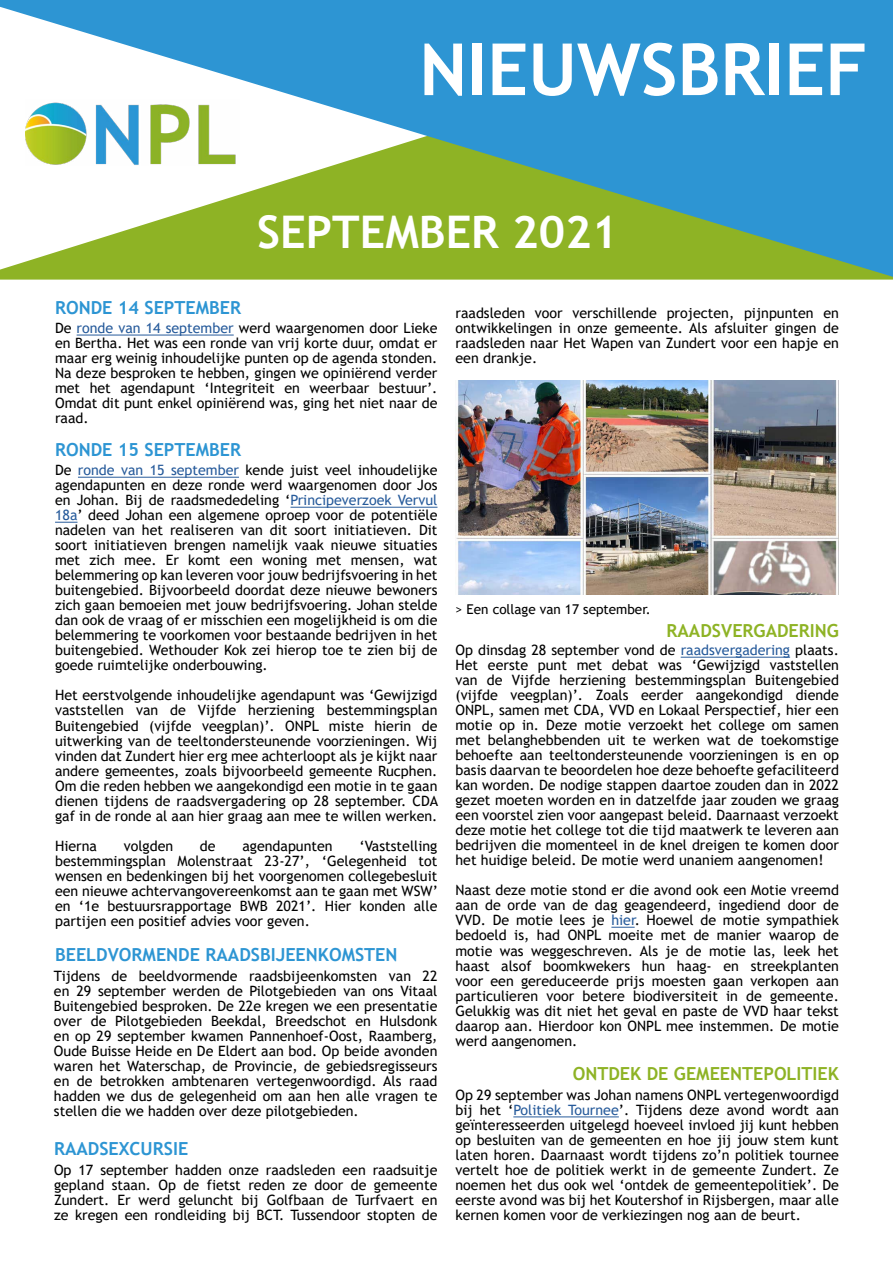
<style>
.page{position:relative;width:893px;height:1263px;background:#fff}
.page>*{position:absolute;margin:0;border:0;box-sizing:border-box;transform-origin:0 0}
.t1{font:700 72px "Trebuchet MS";color:#fff}
.t2{font:700 45px "Trebuchet MS";color:#fff}
.t3{font:700 18px "Trebuchet MS";color:#2d95d3}
.t4{font:700 18px "Trebuchet MS";color:#8eb325}
.t5{font:14.25px/15px "Trebuchet MS";color:#000;text-align:justify}
.t6{font:13.5px "Trebuchet MS";color:#000}
.s1{color:#275b9b}
</style>
<div class="page">
<svg style="left:0;top:0;width:893px;height:277px;fill:#2d95d3"></svg>
<img style="left:26px;top:100px;width:213px;height:66px">
<hr style="left:681px;top:657px;width:109px;height:1px;background:#275b9b">
<svg style="left:611px;top:927px;width:24px;height:1px"></svg>
<hr style="left:77px;top:335px;width:157px;height:1px;background:#275b9b">
<hr style="left:78px;top:477px;width:161px;height:1px;background:#275b9b">
<hr style="left:290px;top:507px;width:147px;height:1px;background:#275b9b">
<svg style="left:55px;top:522px;width:22px;height:1px"></svg>
<img style="left:455px;top:380px;width:384px;height:214px">
<hr style="left:513px;top:1116px;width:106px;height:1px;background:#275b9b">
<h1 class="t1" style="left:419px;top:25px;width:450px">NIEUWSBRIEF</h1>
<h2 class="t2" style="left:257px;top:204px;width:362px">SEPTEMBER 2021</h2>
<p class="t3" style="left:55px;top:296px;width:188px">RONDE 14 SEPTEMBER</p>
<p class="t5" style="left:55px;top:321px;width:384px">De <span class="s1">ronde van 14 september</span> werd waargenomen door Lieke en Bertha. Het was een ronde van vrij korte duur, omdat er maar erg weinig inhoudelijke punten op de agenda stonden.<br>Na deze besproken te hebben, gingen we opiniërend verder met het agendapunt ‘Integriteit en weerbaar bestuur’.<br>Omdat dit punt enkel opiniërend was, ging het niet naar de raad.</p>
<p class="t3" style="left:55px;top:438px;width:188px">RONDE 15 SEPTEMBER</p>
<p class="t5" style="left:55px;top:463px;width:384px">De <span class="s1">ronde van 15 september</span> kende juist veel inhoudelijke agendapunten en deze ronde werd waargenomen door Jos en Johan. Bij de raadsmededeling ‘<span class="s1">Principeverzoek Vervul 18a</span>’ deed Johan een algemene oproep voor de potentiële nadelen van het realiseren van dit soort initiatieven. Dit soort initiatieven brengen namelijk vaak nieuwe situaties met zich mee. Er komt een woning met mensen, wat belemmering op kan leveren voor jouw bedrijfsvoering in het buitengebied. Bijvoorbeeld doordat deze nieuwe bewoners zich gaan bemoeien met jouw bedrijfsvoering. Johan stelde dan ook de vraag of er misschien een mogelijkheid is om die belemmering te voorkomen voor bestaande bedrijven in het buitengebied. Wethouder Kok zei hierop toe te zien bij de goede ruimtelijke onderbouwing.</p>
<p class="t5" style="left:55px;top:688px;width:385px">Het eerstvolgende inhoudelijke agendapunt was ‘Gewijzigd vaststellen van de Vijfde herziening bestemmingsplan Buitengebied (vijfde veegplan)’. ONPL miste hierin de uitwerking van de teeltondersteunende voorzieningen. Wij vinden dat Zundert hier erg mee achterloopt als je kijkt naar andere gemeentes, zoals bijvoorbeeld gemeente Rucphen.<br>Om die reden hebben we aangekondigd een motie in te gaan dienen tijdens de raadsvergadering op 28 september. CDA gaf in de ronde al aan hier graag aan mee te willen werken.</p>
<p class="t5" style="left:55px;top:838px;width:43px">Hierna</p>
<p class="t5" style="left:124px;top:838px;width:51px">volgden</p>
<p class="t5" style="left:200px;top:838px;width:17px">de</p>
<p class="t5" style="left:242px;top:838px;width:92px">agendapunten</p>
<p class="t5" style="left:55px;top:838px;width:384px;text-indent:304px">‘Vaststelling bestemmingsplan Molenstraat 23-27’, ‘Gelegenheid tot wensen en bedenkingen bij het voorgenomen collegebesluit een nieuwe achtervangovereenkomst aan te gaan met WSW’ en ‘1e bestuursrapportage BWB 2021’. Hier konden alle partijen een positief advies voor geven.</p>
<p class="t3" style="left:55px;top:943px;width:344px">BEELDVORMENDE RAADSBIJEENKOMSTEN</p>
<p class="t5" style="left:54px;top:969px;width:385px">Tijdens de beeldvormende raadsbijeenkomsten van 22 en 29 september werden de Pilotgebieden van ons Vitaal Buitengebied besproken. De 22e kregen we een presentatie over de Pilotgebieden Beekdal, Breedschot en Hulsdonk en op 29 september kwamen Pannenhoef-Oost, Raamberg, Oude Buisse Heide en De Eldert aan bod. Op beide avonden waren het Waterschap, de Provincie, de gebiedsregisseurs en de betrokken ambtenaren vertegenwoordigd. Als raad hadden we dus de gelegenheid om aan hen alle vragen te stellen die we hadden over deze pilotgebieden.</p>
<p class="t3" style="left:54px;top:1137px;width:136px">RAADSEXCURSIE</p>
<p class="t5" style="left:54px;top:1163px;width:385px">Op 17 september hadden onze raadsleden een raadsuitje gepland staan. Op de fietst reden ze door de gemeente Zundert. Er werd geluncht bij Golfbaan de Turfvaert en ze kregen een rondleiding bij BCT. Tussendoor stopten de</p>
<p class="t5" style="left:455px;top:305px;width:385px">raadsleden voor verschillende projecten, pijnpunten en ontwikkelingen in onze gemeente. Als afsluiter gingen de raadsleden naar Het Wapen van Zundert voor een hapje en een drankje.</p>
<p class="t6" style="left:455px;top:600px;width:197px">&gt; Een collage van 17 september.</p>
<p class="t4" style="left:667px;top:620px;width:174px">RAADSVERGADERING</p>
<p class="t5" style="left:455px;top:643px;width:385px">Op dinsdag 28 september vond de <span class="s1">raadsvergadering</span> plaats.<br>Het eerste punt met debat was ‘Gewijzigd vaststellen van de Vijfde herziening bestemmingsplan Buitengebied (vijfde veegplan)’. Zoals eerder aangekondigd diende ONPL, samen met CDA, VVD en Lokaal Perspectief, hier een motie op in. Deze motie verzoekt het college om samen met belanghebbenden uit te werken wat de toekomstige behoefte aan teeltondersteunende voorzieningen is en op basis daarvan te beoordelen hoe deze behoefte gefaciliteerd kan worden. De nodige stappen daartoe zouden dan in 2022 gezet moeten worden en in datzelfde jaar zouden we graag een voorstel zien voor aangepast beleid. Daarnaast verzoekt deze motie het college tot die tijd maatwerk te leveren aan bedrijven die momenteel in de knel dreigen te komen door het huidige beleid. De motie werd unaniem aangenomen!</p>
<p class="t5" style="left:455px;top:883px;width:385px">Naast deze motie stond er die avond ook een Motie vreemd aan de orde van de dag geagendeerd, ingediend door de VVD. De motie lees je <span class="s1">hier</span>. Hoewel de motie sympathiek bedoeld is, had ONPL moeite met de manier waarop de motie was weggeschreven. Als je de motie las, leek het haast alsof boomkwekers hun haag- en streekplanten voor een gereduceerde prijs moesten gaan verkopen aan particulieren voor betere biodiversiteit in de gemeente.<br>Gelukkig was dit niet het geval en paste de VVD haar tekst daarop aan. Hierdoor kon ONPL mee instemmen. De motie werd aangenomen.</p>
<p class="t4" style="left:573px;top:1063px;width:268px">ONTDEK DE GEMEENTEPOLITIEK</p>
<p class="t5" style="left:455px;top:1087px;width:385px">Op 29 september was Johan namens ONPL vertegenwoordigd bij het ‘<span class="s1">Politiek Tournee</span>’. Tijdens deze avond wordt aan geïnteresseerden uitgelegd hoeveel invloed jij kunt hebben op besluiten van de gemeenten en hoe jij jouw stem kunt laten horen. Daarnaast wordt tijdens zo’n politiek tournee vertelt hoe de politiek werkt in de gemeente Zundert. Ze noemen het dus ook wel ‘ontdek de gemeentepolitiek’. De eerste avond was bij het Koutershof in Rijsbergen, maar alle kernen komen voor de verkiezingen nog aan de beurt.</p>
</div>
